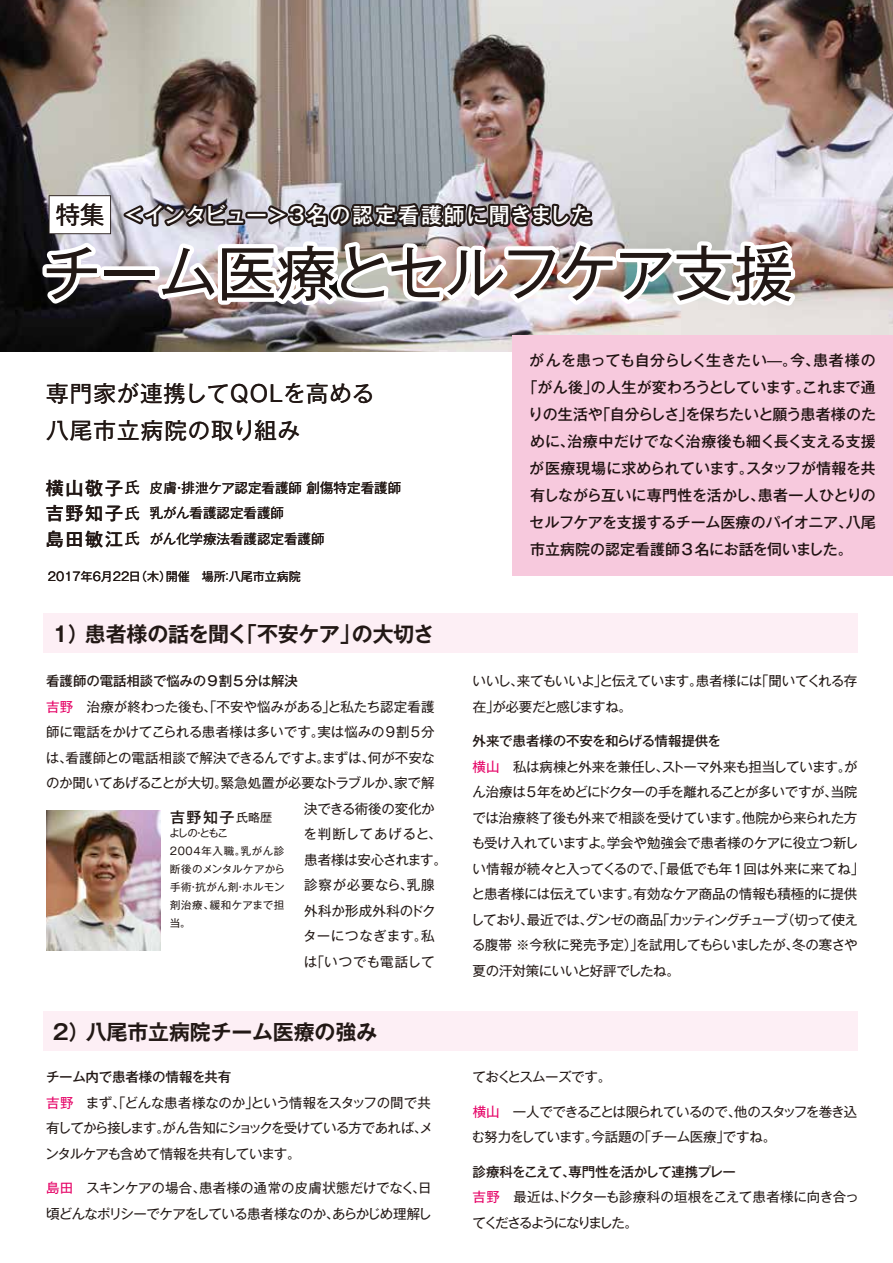
<style>
.page{position:relative;width:893px;height:1263px;background:#fff}
.page>*{position:absolute;margin:0;border:0;box-sizing:border-box;transform-origin:0 0}
.t1{font:59.7px "Gothic MB101 Pro";letter-spacing:-.03em;color:#221815}
.t2{font:24.45px "Gothic MB101 Pro";color:#221815}
.t3{font:22.5px/37.5px "Gothic MB101 Pro";letter-spacing:.04em;color:#221815}
.t4{font:700 21px "Gothic MB101 Pro De";letter-spacing:-.01em;color:#221815}
.t5{font:500 21px "Gothic MB101 Pro";letter-spacing:.05em;color:#fff}
.t6{font:500 15px "Gothic MB101 Pro";letter-spacing:-.01em;color:#221815}
.t7{font:500 15px "Gothic MB101 Pro";letter-spacing:-.03em;color:#221815}
.t8{font:13.5px/25.5px "Gothic MB101 Pro";letter-spacing:-.025em;color:#221815}
.t9{font:13.5px/25.5px "Gothic MB101 Pro";letter-spacing:-.055em;color:#221815}
.t10{font:13.5px/25.5px "Gothic MB101 Pro";letter-spacing:-.045em;color:#221815}
.t11{font:13.5px "Gothic MB101 Pro";letter-spacing:-.005em;color:#221815}
.t12{font:13.5px/25.5px "Gothic MB101 Pro";color:#221815}
.t13{font:13.5px/25.5px "Gothic MB101 Pro";letter-spacing:-.05em;color:#221815}
.t14{font:500 13.5px "Gothic MB101 Pro";letter-spacing:-.01em;color:#221815}
.t15{font:13.5px "Gothic MB101 Pro";letter-spacing:.05em;color:#221815}
.t16{font:13.5px "Gothic MB101 Pro";letter-spacing:.045em;color:#221815}
.t17{font:13.5px "Gothic MB101 Pro";letter-spacing:.005em;color:#221815}
.t18{font:13.5px "Gothic MB101 Pro";letter-spacing:.025em;color:#221815}
.t19{font:13.5px "Gothic MB101 Pro";letter-spacing:.02em;color:#221815}
.t20{font:12px "Gothic MB101 Pro";color:#221815}
.t21{font:10.5px/18px "Gothic MB101 Pro";letter-spacing:.035em;color:#221815}
.s1{font-weight:500;font-size:18px}
.s2{font-size:15px}
.s3{color:#e50065}
.s4{font-weight:400;font-size:12px}
.s5{font-weight:500}
</style>
<div class="page">
<div style="left:43px;top:614px;width:815px;height:39px;background:#fdeff5"></div>
<img style="left:0;top:0;width:893px;height:351px">
<div style="left:43px;top:1011px;width:815px;height:39px;background:#fdeff5"></div>
<svg style="left:35px;top:195px;width:76px;height:115px"></svg>
<img style="left:47px;top:810px;width:113px;height:140px">
<img style="left:120px;top:73px;width:683px;height:281px">
<div style="left:513px;top:335px;width:380px;height:241px;background:#f7c9dd"></div>
<h2 class="t2" style="left:56px;top:194px;width:50px">特集</h2>
<h3 class="t5" style="left:123px;top:198px;width:470px">＜インタビュー＞3名の認定看護師に聞きました</h3>
<h1 class="t1" style="left:42px;top:224px;width:753px">チーム医療とセルフケア支援</h1>
<h3 class="t3" style="left:46px;top:371px;width:330px">専門家が連携してQOLを高める八尾市立病院の取り組み</h3>
<p class="t12" style="left:46px;top:473px;width:357px"><span class="s1">横山敬子</span><span class="s2">氏</span> 皮膚・排泄ケア認定看護師 創傷特定看護師<span class="s1">吉野知子</span><span class="s2">氏</span> 乳がん看護認定看護師<br><span class="s1">島田敏江</span><span class="s2">氏</span> がん化学療法看護認定看護師</p>
<p class="t20" style="left:48px;top:566px;width:254px">2017年6月22日（木）開催　場所：八尾市立病院</p>
<h3 class="t4" style="left:52px;top:617px;width:383px">1）患者様の話を聞く「不安ケア」の大切さ</h3>
<p class="t14" style="left:46px;top:670px;width:253px">看護師の電話相談で悩みの9割5分は解決</p>
<p class="t11" style="left:46px;top:695px;width:390px"><span class="s3">吉野</span>　治療が終わった後も、「不安や悩みがある」と私たち認定看護</p>
<p class="t11" style="left:46px;top:721px;width:390px">師に電話をかけてこられる患者様は多いです。実は悩みの9割5分</p>
<p class="t11" style="left:46px;top:746px;width:391px">は、看護師との電話相談で解決できるんですよ。まずは、何が不安な</p>
<p class="t8" style="left:46px;top:768px;width:390px">のか聞いてあげることが大切。緊急処置が必要なトラブルか、家で解</p>
<p class="t8" style="left:304px;top:794px;width:132px">決できる術後の変化か</p>
<p class="t15" style="left:303px;top:823px;width:140px">を判断してあげると、</p>
<p class="t8" style="left:304px;top:845px;width:144px">患者様は安心されます。</p>
<p class="t16" style="left:304px;top:874px;width:132px">診察が必要なら、乳腺</p>
<p class="t17" style="left:304px;top:899px;width:133px">外科か形成外科のドク</p>
<p class="t18" style="left:303px;top:925px;width:133px">ターにつなぎます。私</p>
<p class="t19" style="left:304px;top:950px;width:132px">は「いつでも電話して</p>
<p class="t6" style="left:170px;top:805px;width:103px">吉野知子<span class="s4">氏略歴</span></p>
<p class="t21" style="left:169px;top:822px;width:117px">よしの・ともこ<br>2004年入職。乳がん診断後のメンタルケアから手術・抗がん剤・ホルモン剤治療、緩和ケアまで担当。</p>
<h3 class="t4" style="left:53px;top:1014px;width:326px">2）八尾市立病院チーム医療の強み</h3>
<p class="t10" style="left:45px;top:1062px;width:389px"><span class="s5">チーム内で患者様の情報を共有<br></span><span class="s3">吉野</span>　まず、「どんな患者様なのか」という情報をスタッフの間で共有してから接します。がん告知にショックを受けている方であれば、メンタルケアも含めて情報を共有しています。</p>
<p class="t8" style="left:46px;top:1173px;width:387px"><span class="s3">島田</span>　スキンケアの場合、患者様の通常の皮膚状態だけでなく、日頃どんなポリシーでケアをしている患者様なのか、あらかじめ理解し</p>
<p class="t6" style="left:530px;top:348px;width:347px">がんを患っても自分らしく生きたい̶。今、患者様の</p>
<p class="t6" style="left:523px;top:375px;width:355px">「がん後」の人生が変わろうとしています。これまで通</p>
<p class="t7" style="left:529px;top:402px;width:349px">りの生活や「自分らしさ」を保ちたいと願う患者様のた</p>
<p class="t6" style="left:530px;top:429px;width:347px">めに、治療中だけでなく治療後も細く長く支える支援</p>
<p class="t6" style="left:530px;top:456px;width:347px">が医療現場に求められています。スタッフが情報を共</p>
<p class="t6" style="left:530px;top:483px;width:347px">有しながら互いに専門性を活かし、患者一人ひとりの</p>
<p class="t6" style="left:530px;top:510px;width:348px">セルフケアを支援するチーム医療のパイオニア、八尾</p>
<p class="t6" style="left:530px;top:537px;width:324px">市立病院の認定看護師3名にお話を伺いました。</p>
<p class="t9" style="left:473px;top:666px;width:386px">いいし、来てもいいよ」と伝えています。患者様には「聞いてくれる存在」が必要だと感じますね。</p>
<p class="t8" style="left:471px;top:726px;width:395px"><span class="s5">外来で患者様の不安を和らげる情報提供を<br></span><span class="s3">横山</span>　私は病棟と外来を兼任し、ストーマ外来も担当しています。がん治療は5年をめどにドクターの手を離れることが多いですが、当院では治療終了後も外来で相談を受けています。他院から来られた方も受け入れていますよ。学会や勉強会で患者様のケアに役立つ新しい情報が続々と入ってくるので、「最低でも年1回は外来に来てね」と患者様には伝えています。有効なケア商品の情報も積極的に提供しており、最近では、グンゼの商品「カッティングチューブ（切って使える腹帯 ※今秋に発売予定）」を試用してもらいましたが、冬の寒さや夏の汗対策にいいと好評でしたね。</p>
<p class="t10" style="left:472px;top:1062px;width:140px">ておくとスムーズです。</p>
<p class="t13" style="left:472px;top:1097px;width:387px"><span class="s3">横山</span>　一人でできることは限られているので、他のスタッフを巻き込む努力をしています。今話題の「チーム医療」ですね。</p>
<p class="t9" style="left:472px;top:1157px;width:388px"><span class="s5">診療科をこえて、専門性を活かして連携プレー　<br></span><span class="s3">吉野</span>　最近は、ドクターも診療科の垣根をこえて患者様に向き合ってくださるようになりました。</p>
</div>
